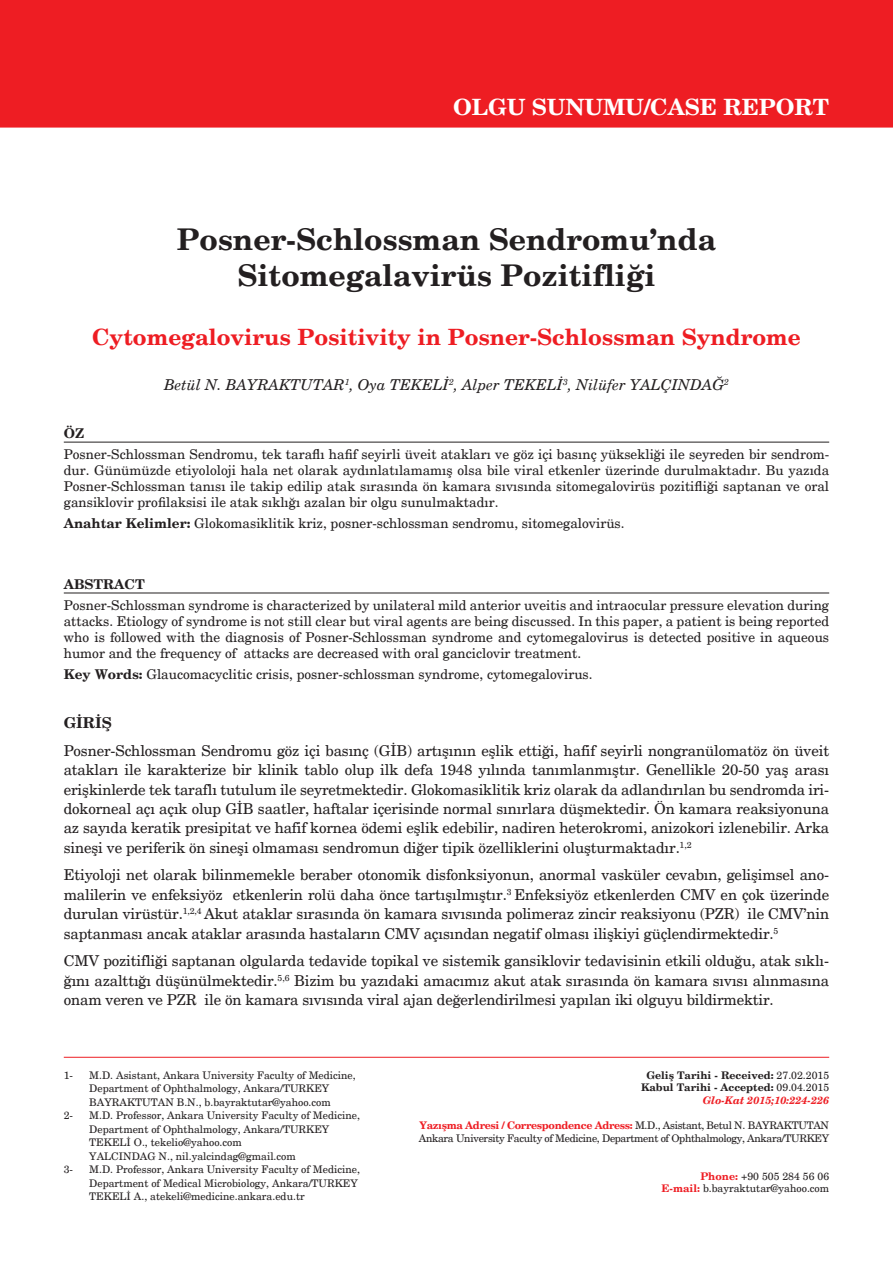
<style>
.page{position:relative;width:893px;height:1263px;background:#fff}
.page>*{position:absolute;margin:0;border:0;box-sizing:border-box;transform-origin:0 0}
.t1{font:700 30px/36px "New Century Schlbk";color:#231f20;text-align:center}
.t2{font:700 22.5px "New Century Schlbk";color:#ee1d23}
.t3{font:700 22.5px "New Century Schlbk";color:#fff}
.t4{font:15px/19.4px "New Century Schlbk";letter-spacing:-.01em;color:#231f20;text-align:justify}
.t5{font:italic 15px "New Century Schlbk";color:#231f20}
.t6{font:700 15px "New Century Schlbk";color:#231f20}
.t7{font:13.5px/16.2px "New Century Schlbk";color:#231f20;text-align:justify}
.t8{font:700 13.5px "New Century Schlbk";color:#231f20}
.t9{font:10.5px/13.5px "New Century Schlbk";color:#231f20}
.t10{font:10.5px/12.6px "New Century Schlbk";letter-spacing:-.03em;color:#231f20}
.t11{font:700 10.5px/12.6px "New Century Schlbk";color:#231f20;text-align:right}
.s1{font-weight:700}
.s2{font-weight:400}
.s3{font-style:italic;color:#ee1d23}
.s4{font-weight:700;color:#ee1d23}
</style>
<div class="page">
<div style="left:0;top:0;width:893px;height:128px;background:#ee1d23"></div>
<hr style="left:64px;top:442px;width:765px;height:1px;background:#231f20">
<hr style="left:64px;top:593px;width:765px;height:1px;background:#231f20">
<hr style="left:64px;top:1057px;width:765px;height:1px;background:#ee1d23">
<h2 class="t3" style="left:453px;top:92px;width:378px">OLGU SUNUMU/CASE REPORT</h2>
<h1 class="t1" style="left:177px;top:222px;width:541px">Posner-Schlossman Sendromu’nda<br>Sitomegalavirüs Pozitifliği</h1>
<h2 class="t2" style="left:92px;top:323px;width:710px">Cytomegalovirus Positivity in Posner-Schlossman Syndrome</h2>
<p class="t5" style="left:164px;top:376px;width:566px">Betül N. BAYRAKTUTAR<sup>1</sup>, Oya TEKELİ<sup>2</sup>, Alper TEKELİ<sup>3</sup>, Nilüfer YALÇINDAĞ<sup>2</sup></p>
<p class="t8" style="left:64px;top:425px;width:22px">ÖZ</p>
<p class="t7" style="left:64px;top:446px;width:767px">Posner-Schlossman Sendromu, tek taraflı hafif seyirli üveit atakları ve göz içi basınç yüksekliği ile seyreden bir sendrom&shy;dur. Günümüzde etiyololoji hala net olarak aydınlatılamamış olsa bile viral etkenler üzerinde durulmaktadır. Bu yazıda Posner-Schlossman tanısı ile takip edilip atak sırasında ön kamara sıvısında sitomegalovirüs pozitifliği saptanan ve oral gansiklovir profilaksisi ile atak sıklığı azalan bir olgu sunulmaktadır.</p>
<p class="t7" style="left:64px;top:515px;width:562px"><span class="s1">Anahtar Kelimler:</span> Glokomasiklitik kriz, posner-schlossman sendromu, sitomegalovirüs.</p>
<p class="t8" style="left:64px;top:576px;width:83px">ABSTRACT</p>
<p class="t7" style="left:64px;top:597px;width:767px">Posner-Schlossman syndrome is characterized by unilateral mild anterior uveitis and intraocular pressure elevation during attacks. Etiology of syndrome is not still clear but viral agents are being discussed. In this paper, a patient is being reported who is followed with the diagnosis of Posner-Schlossman syndrome and cytomegalovirus is detected positive in aqueous humor and the frequency of attacks are decreased with oral ganciclovir treatment.</p>
<p class="t7" style="left:64px;top:666px;width:530px"><span class="s1">Key Words:</span> Glaucomacyclitic crisis, posner-schlossman syndrome, cytomegalovirus.</p>
<p class="t6" style="left:64px;top:713px;width:50px">GİRİŞ</p>
<p class="t4" style="left:64px;top:741px;width:767px">Posner-Schlossman Sendromu göz içi basınç (GİB) artışının eşlik ettiği, hafif seyirli nongranülomatöz ön üveit atakları ile karakterize bir klinik tablo olup ilk defa 1948 yılında tanımlanmıştır. Genellikle 20-50 yaş arası erişkinlerde tek taraflı tutulum ile seyretmektedir. Glokomasiklitik kriz olarak da adlandırılan bu sendromda iri&shy;dokorneal açı açık olup GİB saatler, haftalar içerisinde normal sınırlara düşmektedir. Ön kamara reaksiyonuna az sayıda keratik presipitat ve hafif kornea ödemi eşlik edebilir, nadiren heterokromi, anizokori izlenebilir. Arka sineşi ve periferik ön sineşi olmaması sendromun diğer tipik özelliklerini oluşturmaktadır.<sup>1,2</sup></p>
<p class="t4" style="left:64px;top:865px;width:767px">Etiyoloji net olarak bilinmemekle beraber otonomik disfonksiyonun, anormal vasküler cevabın, gelişimsel ano&shy;malilerin ve enfeksiyöz etkenlerin rolü daha önce tartışılmıştır.<sup>3</sup> Enfeksiyöz etkenlerden CMV en çok üzerinde durulan virüstür.<sup>1,2,4</sup> Akut ataklar sırasında ön kamara sıvısında polimeraz zincir reaksiyonu (PZR) ile CMV’nin saptanması ancak ataklar arasında hastaların CMV açısından negatif olması ilişkiyi güçlendirmektedir.<sup>5</sup></p>
<p class="t4" style="left:64px;top:951px;width:767px">CMV pozitifliği saptanan olgularda tedavide topikal ve sistemik gansiklovir tedavisinin etkili olduğu, atak sıklı&shy;ğını azalttığı düşünülmektedir.<sup>5,6</sup> Bizim bu yazıdaki amacımız akut atak sırasında ön kamara sıvısı alınmasına onam veren ve PZR ile ön kamara sıvısında viral ajan değerlendirilmesi yapılan iki olguyu bildirmektir.</p>
<p class="t9" style="left:64px;top:1068px;width:11px">1-</p>
<p class="t9" style="left:89px;top:1068px;width:268px">M.D. Asistant, Ankara University Faculty of Medicine,<br>Department of Ophthalmology, Ankara/TURKEY<br>BAYRAKTUTAN B.N., b.bayraktutar@yahoo.com</p>
<p class="t9" style="left:64px;top:1109px;width:11px">2-</p>
<p class="t9" style="left:89px;top:1109px;width:272px">M.D. Professor, Ankara University Faculty of Medicine, Department of Ophthalmology, Ankara/TURKEY TEKELİ O., tekelio@yahoo.com<br>YALCINDAG N., nil.yalcindag@gmail.com</p>
<p class="t9" style="left:64px;top:1163px;width:11px">3-</p>
<p class="t9" style="left:89px;top:1163px;width:272px">M.D. Professor, Ankara University Faculty of Medicine,<br>Department of Medical Microbiology, Ankara/TURKEY<br>TEKELİ A., atekeli@medicine.ankara.edu.tr</p>
<p class="t11" style="left:641px;top:1069px;width:190px">Geliş Tarihi - Received: <span class="s2">27.02.2015<br></span>Kabul Tarihi - Accepted: <span class="s2">09.04.2015<br></span><span class="s3">Glo-Kat 2015;10:224-226</span></p>
<p class="t10" style="left:419px;top:1119px;width:412px"><span class="s4">Yazışma Adresi / Correspondence Adress:</span> M.D., Asistant, Betul N. BAYRAKTUTAN<br>Ankara University Faculty of Medicine, Department of Ophthalmology, Ankara/TURKEY</p>
<p class="t9" style="left:662px;top:1170px;width:169px;line-height:12.6px;text-align:right"><span class="s4">Phone:</span> +90 505 284 56 06<br><span class="s4">E-mail:</span> b.bayraktutar@yahoo.com</p>
</div>
